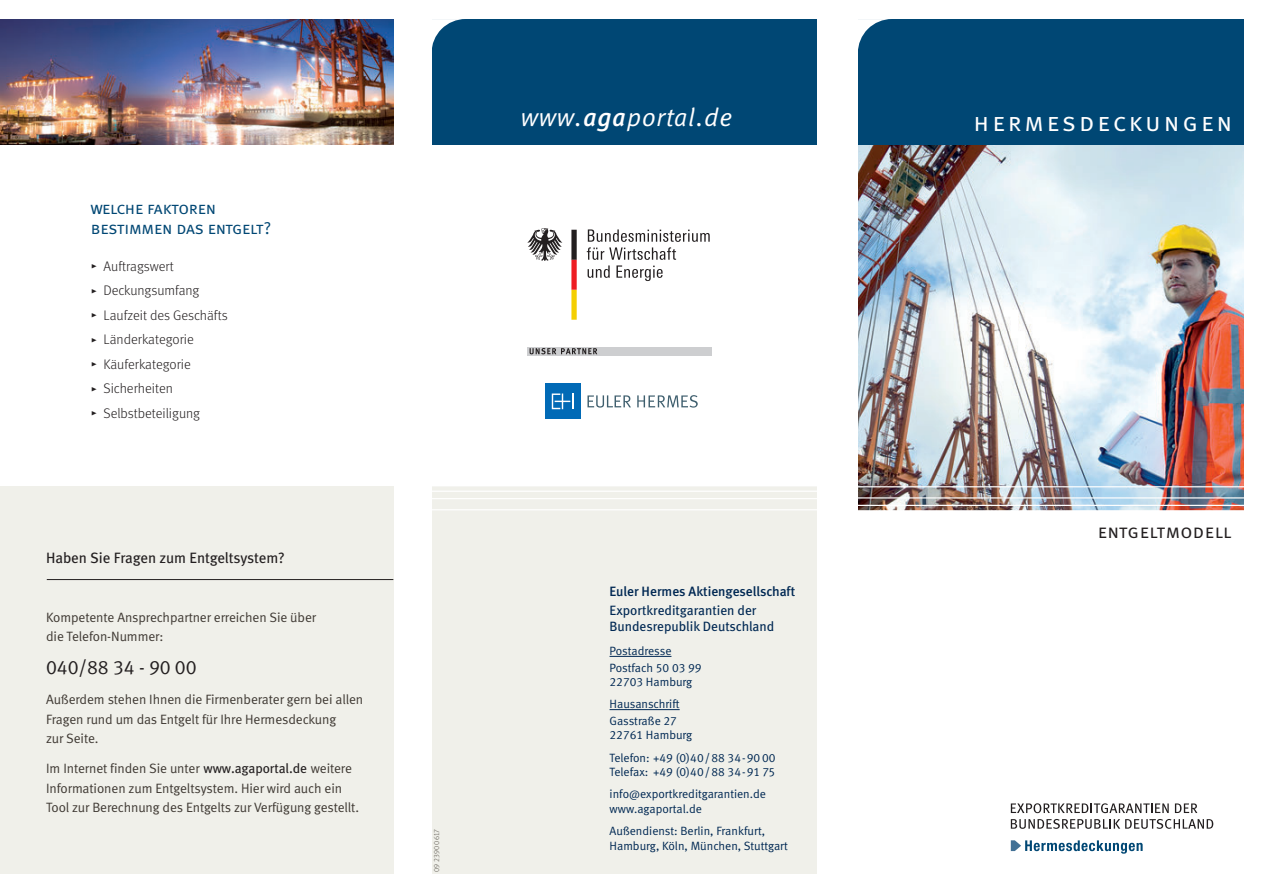
<style>
.page{position:relative;width:1263px;height:893px;background:#fff}
.page>*{position:absolute;margin:0;border:0;box-sizing:border-box;transform-origin:0 0}
.t1{font:26.25px "Meta Normal Caps";letter-spacing:.115em;color:#fff}
.t2{font:italic 25.5px "Meta Normal";letter-spacing:.03em;color:#fff}
.t3{font:19.5px "Meta Normal Caps";letter-spacing:.02em;color:#231f20}
.t4{font:19.5px "Meta Normal LF";letter-spacing:-.005em;color:#231f20}
.t5{font:17.25px/19.5px "Meta Normal Caps";letter-spacing:-.015em;color:#004774}
.t6{font:15px "Meta";letter-spacing:-.005em;color:#231f20}
.t7{font:300 13.8px/24.5px "Meta";color:#231f20}
.t8{font:13.5px/19.5px "Meta Normal";letter-spacing:-.005em;color:#3f3933}
.t9{font:13.5px/16px "Meta";color:#002853}
.t10{font:500 13.5px "Meta";color:#002853}
.t11{font:12px/14.7px "Meta Normal LF";color:#002853}
.t12{font:7.5px "Meta Light LF";color:#57534b}
.s1{font-family:"Meta Light Expert";font-weight:400}
.s2{font-family:"Meta";color:#231f20}
.s3{font-family:"Meta";font-weight:500}
</style>
<div class="page">
<img style="left:858px;top:145px;width:386px;height:365px">
<div style="left:838px;top:0;width:425px;height:145px;background:#004774"></div>
<hr style="left:838px;top:497px;width:425px;height:1px;background:#fff">
<hr style="left:838px;top:486px;width:425px;height:1px;background:#fff">
<hr style="left:838px;top:505px;width:425px;height:1px;background:#fff">
<div style="left:838px;top:0;width:425px;height:19px;background:#fff"></div>
<svg style="left:858px;top:19px;width:33px;height:30px"></svg>
<div style="left:1244px;top:0;width:19px;height:893px;background:#fff"></div>
<div style="left:838px;top:0;width:20px;height:893px;background:#fff"></div>
<div style="left:412px;top:0;width:426px;height:145px;background:#004774"></div>
<div style="left:427px;top:486px;width:397px;height:394px;background:#f0f0ea"></div>
<hr style="left:412px;top:498px;width:426px;height:1px;background:#fff">
<hr style="left:412px;top:509px;width:426px;height:1px;background:#fff">
<hr style="left:412px;top:491px;width:426px;height:1px;background:#fff">
<div style="left:412px;top:0;width:426px;height:19px;background:#fff"></div>
<div style="left:412px;top:874px;width:426px;height:19px;background:#fff"></div>
<svg style="left:432px;top:19px;width:32px;height:29px"></svg>
<div style="left:817px;top:0;width:39px;height:893px;background:#fff"></div>
<div style="left:412px;top:0;width:20px;height:893px;background:#fff"></div>
<img style="left:0;top:19px;width:393px;height:126px">
<svg style="left:1011px;top:840px;width:131px;height:14px"></svg>
<svg style="left:1011px;top:803px;width:158px;height:10px"></svg>
<svg style="left:1175px;top:803px;width:22px;height:10px"></svg>
<svg style="left:1011px;top:819px;width:202px;height:10px"></svg>
<svg style="left:527px;top:228px;width:35px;height:33px"></svg>
<svg style="left:571px;top:230px;width:6px;height:90px"></svg>
<svg style="left:587px;top:229px;width:123px;height:52px"></svg>
<div style="left:527px;top:347px;width:185px;height:8px;background:#cdced0"></div>
<svg style="left:529px;top:348px;width:68px;height:6px"></svg>
<div style="left:545px;top:383px;width:35px;height:36px;background:#016ab6"></div>
<svg style="left:552px;top:393px;width:21px;height:16px"></svg>
<svg style="left:587px;top:395px;width:44px;height:13px"></svg>
<svg style="left:637px;top:395px;width:61px;height:13px"></svg>
<div style="left:0;top:486px;width:393px;height:388px;background:#f0f0ea"></div>
<hr style="left:47px;top:579px;width:346px;height:1px;background:#231f20">
<hr style="left:609px;top:656px;width:62px;height:1px;background:#002853">
<hr style="left:609px;top:709px;width:71px;height:1px;background:#002853">
<p class="t5" style="left:91px;top:200px;width:182px">welche faktoren bestimmen das entgelt?</p>
<p class="t7" style="left:91px;top:255px;width:138px"><span class="s1">@</span> Auftragswert<br><span class="s1">@</span> Deckungsumfang<br><span class="s1">@</span> Laufzeit des Geschäfts <span class="s1">@</span> Länderkategorie<br><span class="s1">@</span> Käuferkategorie<br><span class="s1">@</span> Sicherheiten<br><span class="s1">@</span> Selbstbeteiligung</p>
<p class="t6" style="left:46px;top:553px;width:240px">Haben Sie Fragen zum Entgeltsystem?</p>
<p class="t8" style="left:46px;top:608px;width:271px">Kompetente Ansprechpartner erreichen Sie über die Telefon-Nummer:</p>
<h3 class="t4" style="left:46px;top:661px;width:152px">040/88 34 - 90 00</h3>
<p class="t8" style="left:46px;top:691px;width:319px">Außerdem stehen Ihnen die Firmenberater gern bei allen<br>Fragen rund um das Entgelt für Ihre Hermes deckung<br>zur Seite.</p>
<p class="t8" style="left:46px;top:760px;width:314px">Im Internet finden Sie unter <span class="s2">www.agaportal.de</span> weitere<br>Informationen zum Entgeltsystem. Hier wird auch ein<br>Tool zur Berechnung des Entgelts zur Verfügung gestellt.</p>
<p class="t12" style="left:434px;top:872px;width:44px;rotate:-90deg">09 2390 0617</p>
<h2 class="t2" style="left:521px;top:108px;width:213px">www.<span class="s3">aga</span>portal.de</h2>
<p class="t10" style="left:609px;top:584px;width:187px">Euler Hermes Aktiengesellschaft</p>
<p class="t9" style="left:609px;top:604px;width:166px">Exportkreditgarantien der<br>Bundesrepublik Deutschland</p>
<p class="t11" style="left:609px;top:644px;width:94px;line-height:16.5px">Postadresse<br>Postfach 50 03 99</p>
<p class="t11" style="left:609px;top:672px;width:84px;line-height:22.2px">22703 Hamburg<br>Hausanschrift</p>
<p class="t11" style="left:609px;top:714px;width:84px">Gasstraße 27<br>22761 Hamburg</p>
<p class="t11" style="left:609px;top:751px;width:167px">Telefon: +49 (0)40/88 34-90 00<br>Telefax: +49 (0)40/88 34-91 75</p>
<p class="t11" style="left:609px;top:788px;width:158px">info@exportkreditgarantien.de www.agaportal.de</p>
<p class="t11" style="left:609px;top:825px;width:180px">Außendienst: Berlin, Frankfurt,<br>Hamburg, Köln, München, Stuttgart</p>
<h1 class="t1" style="left:973px;top:113px;width:260px">hermesdeckungen</h1>
<h3 class="t3" style="left:1098px;top:525px;width:135px">entgeltmodell</h3>
</div>
